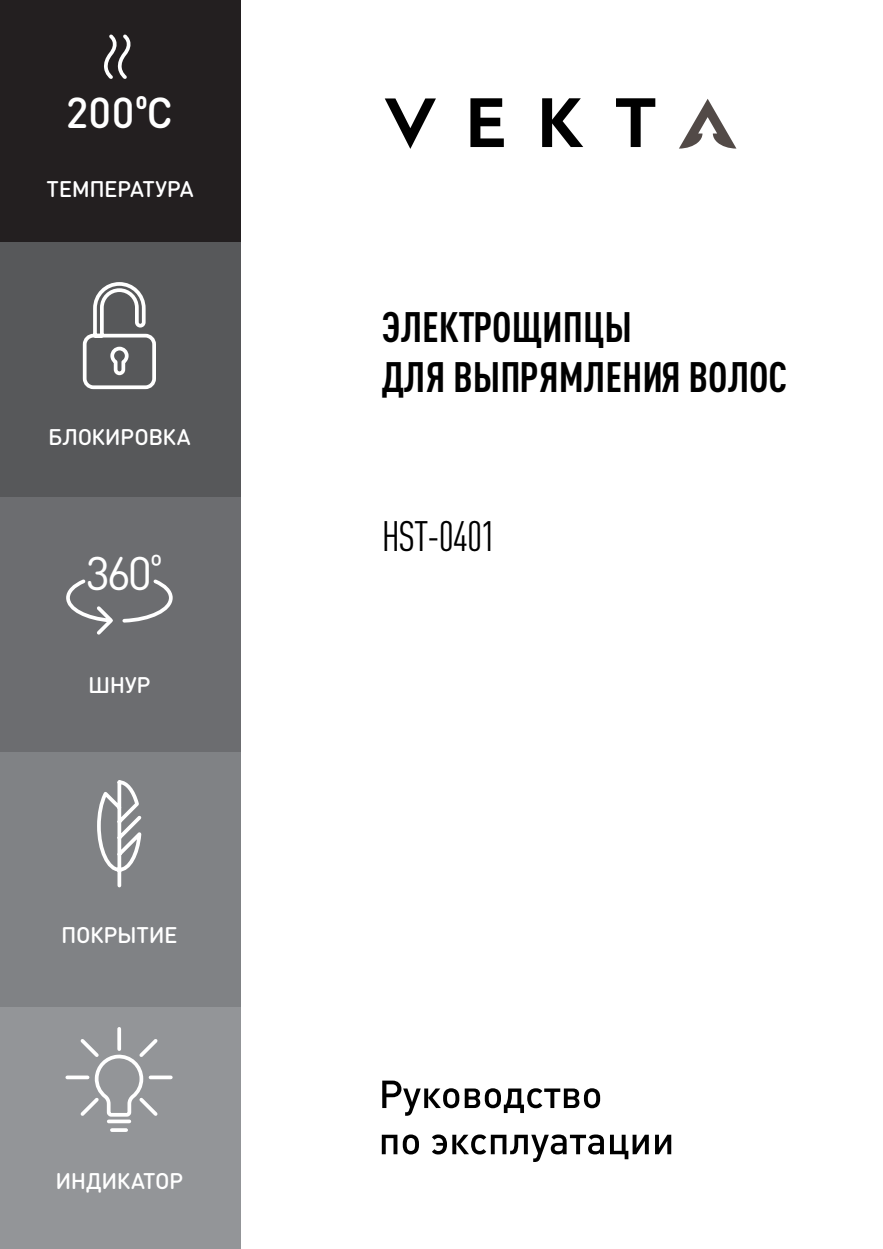
<style>
.page{position:relative;width:883px;height:1249px;background:#fff}
.page>*{position:absolute;margin:0;border:0;box-sizing:border-box;transform-origin:0 0}
.t1{font:46.5px "DIN Round Pro C";color:#fff}
.t2{font:500 42.6px "DIN Round Pro C";color:#fff}
.t3{font:700 42px/50.4px "DIN Pro C Condensed";color:#000}
.t4{font:42px "DIN Pro C Condensed";letter-spacing:-.025em;color:#000}
.t5{font:500 22.2px "DIN Round Pro C";letter-spacing:-.02em;color:#fff}
.t6{font:900 18px "DIN Round Pro C";color:#fff}
</style>
<div class="page">
<div style="left:0;top:0;width:241px;height:242px;background:#231f20"></div>
<div style="left:0;top:752px;width:241px;height:254px;background:#808285"></div>
<div style="left:0;top:1006px;width:241px;height:243px;background:#939598"></div>
<div style="left:0;top:242px;width:241px;height:255px;background:#57585a"></div>
<div style="left:0;top:497px;width:241px;height:254px;background:#6c6d70"></div>
<svg style="left:382px;top:1080px;width:77px;height:35px"></svg>
<svg style="left:465px;top:1088px;width:135px;height:25px"></svg>
<svg style="left:382px;top:1134px;width:15px;height:20px"></svg>
<svg style="left:403px;top:1134px;width:16px;height:20px"></svg>
<svg style="left:432px;top:1134px;width:172px;height:28px"></svg>
<svg style="left:610px;top:1134px;width:39px;height:25px"></svg>
<svg style="left:655px;top:1134px;width:16px;height:20px"></svg>
<svg style="left:385px;top:98px;width:51px;height:51px"></svg>
<svg style="left:470px;top:98px;width:34px;height:49px"></svg>
<svg style="left:542px;top:98px;width:41px;height:49px"></svg>
<svg style="left:616px;top:98px;width:39px;height:49px"></svg>
<svg style="left:679px;top:99px;width:57px;height:50px"></svg>
<svg style="left:104px;top:34px;width:27px;height:45px"></svg>
<svg style="left:66px;top:579px;width:107px;height:56px"></svg>
<svg style="left:82px;top:282px;width:74px;height:108px"></svg>
<svg style="left:65px;top:1027px;width:108px;height:105px"></svg>
<svg style="left:97px;top:780px;width:45px;height:108px"></svg>
<p class="t6" style="left:136px;top:89px;width:13px">О</p>
<h2 class="t2" style="left:66px;top:84px;width:109px">200 С</h2>
<p class="t5" style="left:47px;top:174px;width:149px">ТЕМПЕРАТУРА</p>
<p class="t5" style="left:48px;top:421px;width:144px">БЛОКИРОВКА</p>
<h1 class="t1" style="left:86px;top:542px;width:78px">360<sup>º</sup></h1>
<p class="t5" style="left:88px;top:669px;width:64px">ШНУР</p>
<p class="t5" style="left:61px;top:920px;width:118px">ПОКРЫТИЕ</p>
<p class="t5" style="left:56px;top:1165px;width:129px">ИНДИКАТОР</p>
<h3 class="t3" style="left:382px;top:298px;width:407px">ЭЛЕКТРОЩИПЦЫ<br>ДЛЯ ВЫПРЯМЛЕНИЯ ВОЛОС</h3>
<h3 class="t4" style="left:382px;top:505px;width:116px">HST-0401</h3>
</div>
